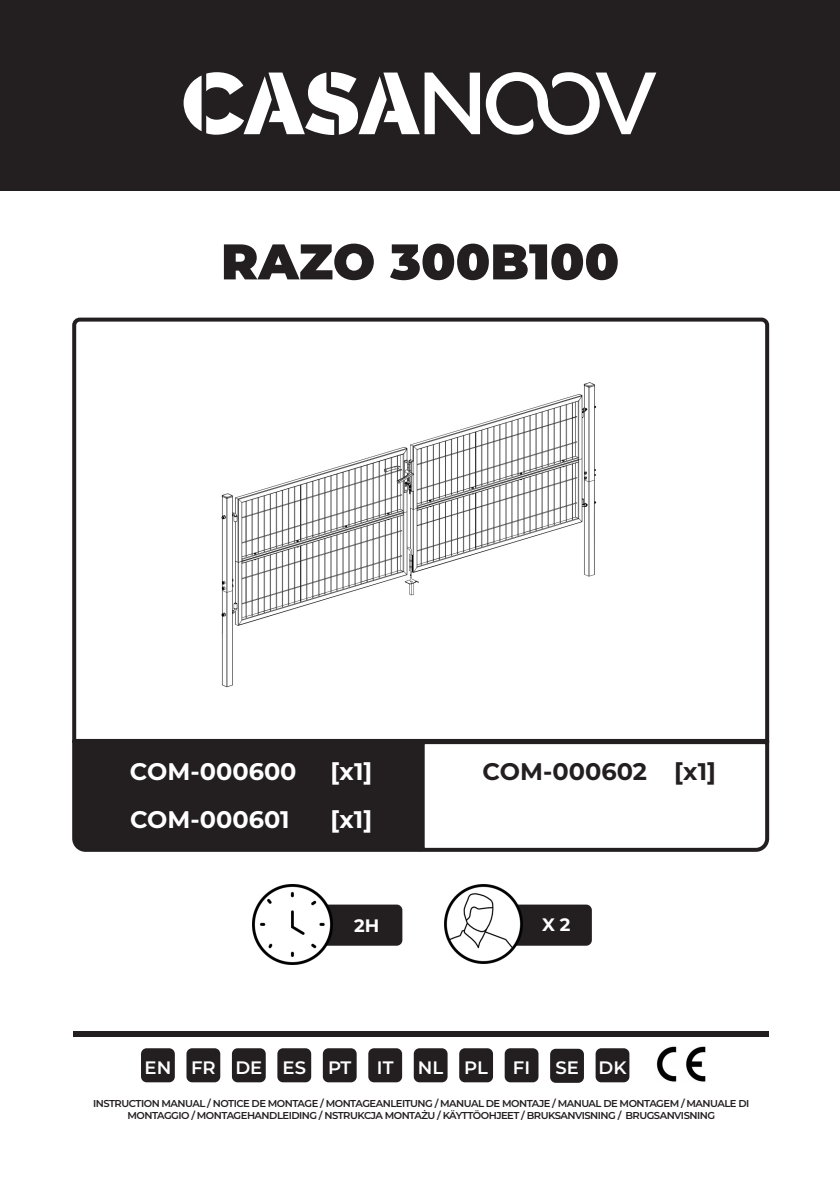
<style>
.page{position:relative;width:840px;height:1191px;background:#fff}
.page>*{position:absolute;margin:0;border:0;box-sizing:border-box;transform-origin:0 0}
.t1{font:900 50px "Montserrat";color:#231f20}
.t2{font:700 24px "Montserrat";color:#fff}
.t3{font:700 24px "Montserrat";color:#231f20}
.t4{font:600 18px "Montserrat";color:#fff}
.t5{font:700 18px "Montserrat";color:#fff}
.t6{font:600 10px/12px "Montserrat";letter-spacing:-.05em;color:#231f20;text-align:center}
</style>
<div class="page">
<div style="left:0;top:0;width:839px;height:191px;background:#231f20"></div>
<svg style="left:183px;top:72px;width:473px;height:63px"></svg>
<img style="left:656px;top:1046px;width:50px;height:36px">
<div style="left:73px;top:1030px;width:695px;height:6px;background:#231f20"></div>
<div style="left:141px;top:1048px;width:34px;height:34px;background:#231f20;border-radius:6px"></div>
<div style="left:186px;top:1048px;width:34px;height:34px;background:#231f20;border-radius:6px"></div>
<div style="left:232px;top:1048px;width:33px;height:34px;background:#231f20;border-radius:6px"></div>
<div style="left:277px;top:1048px;width:34px;height:34px;background:#231f20;border-radius:6px"></div>
<div style="left:322px;top:1048px;width:34px;height:34px;background:#231f20;border-radius:6px"></div>
<div style="left:368px;top:1048px;width:34px;height:34px;background:#231f20;border-radius:6px"></div>
<div style="left:413px;top:1048px;width:34px;height:34px;background:#231f20;border-radius:6px"></div>
<div style="left:459px;top:1048px;width:33px;height:34px;background:#231f20;border-radius:6px"></div>
<div style="left:504px;top:1048px;width:34px;height:34px;background:#231f20;border-radius:6px"></div>
<div style="left:550px;top:1048px;width:33px;height:34px;background:#231f20;border-radius:6px"></div>
<div style="left:595px;top:1048px;width:34px;height:34px;background:#231f20;border-radius:6px"></div>
<div style="left:332px;top:904px;width:70px;height:41px;background:#231f20"></div>
<div style="left:522px;top:904px;width:69px;height:41px;background:#231f20"></div>
<img style="left:444px;top:884px;width:78px;height:79px">
<img style="left:253px;top:884px;width:79px;height:80px">
<svg style="left:72px;top:317px;width:698px;height:421px"></svg>
<svg style="left:423px;top:738px;width:347px;height:114px"></svg>
<svg style="left:423px;top:742px;width:343px;height:108px"></svg>
<div style="left:72px;top:738px;width:351px;height:114px;background:#231f20"></div>
<img style="left:112px;top:324px;width:615px;height:411px">
<h1 class="t1" style="left:221px;top:224px;width:399px">RAZO 300B100</h1>
<h2 class="t2" style="left:130px;top:754px;width:168px">COM-000600</h2>
<h2 class="t2" style="left:330px;top:754px;width:43px">[x1]</h2>
<h2 class="t3" style="left:482px;top:754px;width:235px">COM-000602 [x1]</h2>
<h2 class="t2" style="left:130px;top:802px;width:161px">COM-000601</h2>
<h2 class="t2" style="left:330px;top:802px;width:43px">[x1]</h2>
<h3 class="t5" style="left:354px;top:912px;width:27px">2H</h3>
<h3 class="t5" style="left:541px;top:912px;width:30px">X 2</h3>
<h3 class="t4" style="left:144px;top:1054px;width:208px">EN FR DE ES PT</h3>
<h3 class="t4" style="left:376px;top:1054px;width:18px">IT</h3>
<h3 class="t4" style="left:418px;top:1054px;width:71px">NL PL</h3>
<h3 class="t4" style="left:512px;top:1054px;width:19px">FI</h3>
<h3 class="t4" style="left:555px;top:1055px;width:73px">SE DK</h3>
<p class="t6" style="left:93px;top:1096px;width:657px">INSTRUCTION MANUAL / NOTICE DE MONTAGE / MONTAGEANLEITUNG / MANUAL DE MONTAJE / MANUAL DE MONTAGEM / MANUALE DI<br>MONTAGGIO / MONTAGEHANDLEIDING / NSTRUKCJA MONTAŻU / KÄYTTÖOHJEET / BRUKSANVISNING / BRUGSANVISNING</p>
</div>
